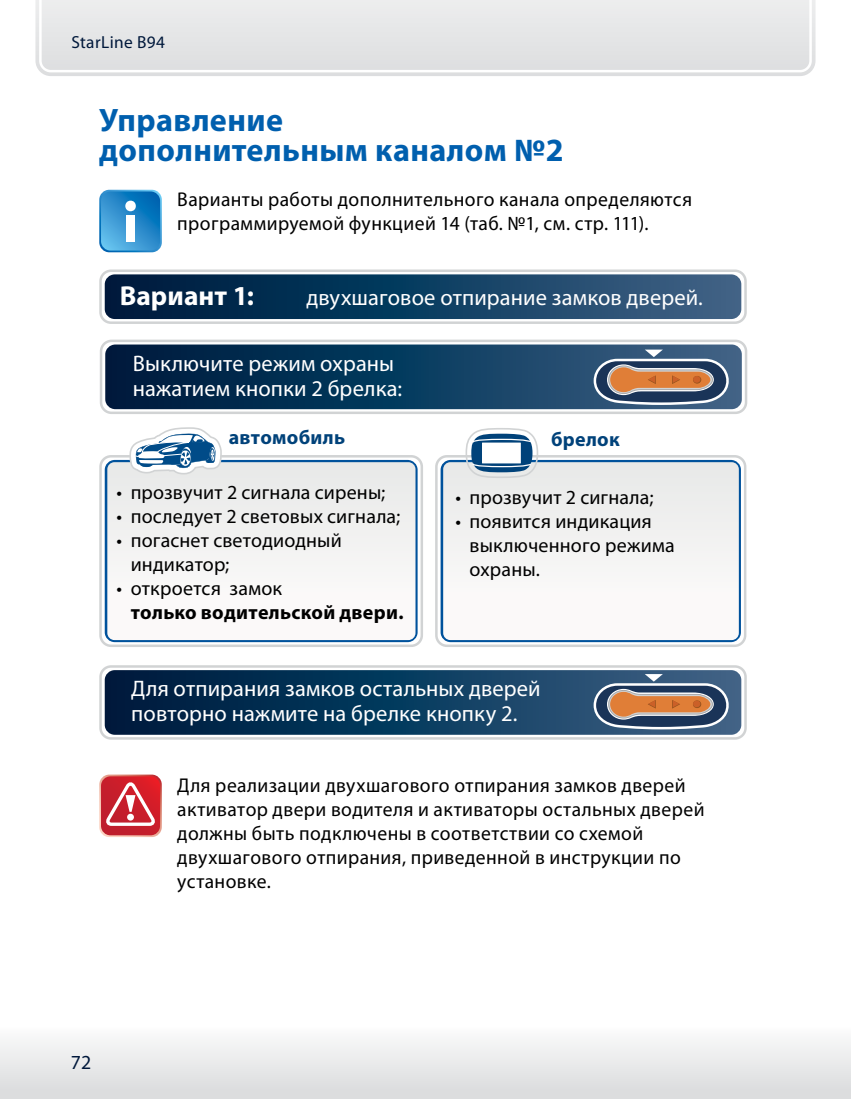
<style>
.page{position:relative;width:851px;height:1099px;background:#fff}
.page>*{position:absolute;margin:0;border:0;box-sizing:border-box;transform-origin:0 0}
.t1{font:700 32.5px/30px "Myriad Pro";letter-spacing:.01em;color:#005fae}
.t2{font:700 27.5px "Myriad Pro";color:#fff}
.t3{font:22.5px/25px "Myriad Pro";letter-spacing:.005em;color:#fff}
.t4{font:20px/24px "Myriad Pro";letter-spacing:.02em;color:#000}
.t5{font:700 20px "Myriad Pro";letter-spacing:.015em;color:#000}
.t6{font:700 20px "Myriad Pro";letter-spacing:.015em;color:#00427a}
.t7{font:20px "Myriad Pro";color:#00183b}
.t8{font:17.5px "Myriad Pro";letter-spacing:.025em;color:#00183b}
</style>
<div class="page">
<svg style="left:35px;top:0;width:780px;height:76px;background:#dfe0e2"></svg>
<div style="left:38px;top:0;width:774px;height:74px;background:#e5e6e7"></div>
<div style="left:0;top:1020px;width:850px;height:78px;background:linear-gradient(to bottom,#fff,#d9dadc)"></div>
<div style="left:99px;top:269px;width:647px;height:55px;border:2px solid #d1d3d4;border-radius:11px"></div>
<svg style="left:105px;top:274px;width:636px;height:45px;background:#174062"></svg>
<svg style="left:101px;top:341px;width:645px;height:72px"></svg>
<div style="left:100px;top:339px;width:647px;height:75px;border:2px solid #d1d3d4;border-radius:11px"></div>
<svg style="left:105px;top:344px;width:636px;height:65px;background:#123e60"></svg>
<svg style="left:100px;top:456px;width:322px;height:189px"></svg>
<div style="left:99px;top:455px;width:324px;height:192px;border:2px solid #d1d3d4;border-radius:11px"></div>
<svg style="left:436px;top:456px;width:309px;height:189px"></svg>
<div style="left:435px;top:455px;width:311px;height:192px;border:2px solid #d1d3d4;border-radius:11px"></div>
<svg style="left:105px;top:460px;width:312px;height:182px;background:#0f5ca1"></svg>
<svg style="left:440px;top:460px;width:300px;height:182px;background:#246aa9"></svg>
<svg style="left:107px;top:462px;width:308px;height:178px"></svg>
<svg style="left:443px;top:462px;width:295px;height:178px"></svg>
<svg style="left:592px;top:349px;width:137px;height:57px;background:#777379"></svg>
<svg style="left:129px;top:353px;width:93px;height:122px"></svg>
<svg style="left:464px;top:428px;width:75px;height:51px"></svg>
<svg style="left:100px;top:666px;width:645px;height:72px"></svg>
<div style="left:99px;top:665px;width:647px;height:74px;border:2px solid #d1d3d4;border-radius:11px"></div>
<svg style="left:105px;top:670px;width:636px;height:64px;background:#0d385b"></svg>
<svg style="left:592px;top:674px;width:137px;height:56px;background:#787479"></svg>
<svg style="left:99px;top:190px;width:63px;height:62px;background:#3392ce"></svg>
<div style="left:125px;top:201px;width:11px;height:10px;background:#fff;border-radius:50%"></div>
<div style="left:126px;top:215px;width:9px;height:26px;background:#fff"></div>
<svg style="left:99px;top:774px;width:63px;height:63px;background:#d6535b"></svg>
<div style="left:127px;top:813px;width:7px;height:7px;background:#fff;border-radius:50%"></div>
<p class="t8" style="left:71px;top:32px;width:95px">StarLine B94</p>
<h1 class="t1" style="left:99px;top:104px;width:466px">Управление<br>дополнительным каналом №2</h1>
<p class="t4" style="left:177px;top:187px;width:516px">Варианты работы дополнительного канала определяются программируемой функцией 14 (таб. №1, см. стр. 111).</p>
<h2 class="t2" style="left:120px;top:278px;width:136px">Вариант 1:</h2>
<p class="t3" style="left:306px;top:285px;width:398px">двухшаговое отпирание замков дверей.</p>
<p class="t3" style="left:133px;top:350px;width:271px">Выключите режим охраны нажатием кнопки 2 брелка:</p>
<p class="t6" style="left:229px;top:424px;width:118px">автомобиль</p>
<p class="t6" style="left:551px;top:426px;width:70px">брелок</p>
<p class="t4" style="left:116px;top:480px;width:270px">• прозвучит 2 сигнала сирены;</p>
<p class="t4" style="left:116px;top:504px;width:285px">• последует 2 световых сигнала;</p>
<p class="t4" style="left:131px;top:528px;width:212px;text-indent:-14px">• погаснет светодиодный индикатор;</p>
<p class="t4" style="left:116px;top:576px;width:167px">• откроется замок</p>
<p class="t5" style="left:131px;top:599px;width:274px">только водительской двери.</p>
<p class="t4" style="left:455px;top:485px;width:200px">• прозвучит 2 сигнала;</p>
<p class="t4" style="left:469px;top:509px;width:207px;text-indent:-14px">• появится индикация выключенного режима охраны.</p>
<p class="t3" style="left:131px;top:676px;width:411px">Для отпирания замков остальных дверей повторно нажмите на брелке кнопку 2.</p>
<p class="t7" style="left:71px;top:1049px;width:22px">72</p>
<p class="t4" style="left:177px;top:773px;width:528px">Для реализации двухшагового отпирания замков дверей активатор двери водителя и активаторы остальных дверей должны быть подключены в соответствии со схемой двухшагового отпирания, приведенной в инструкции по установке.</p>
</div>
